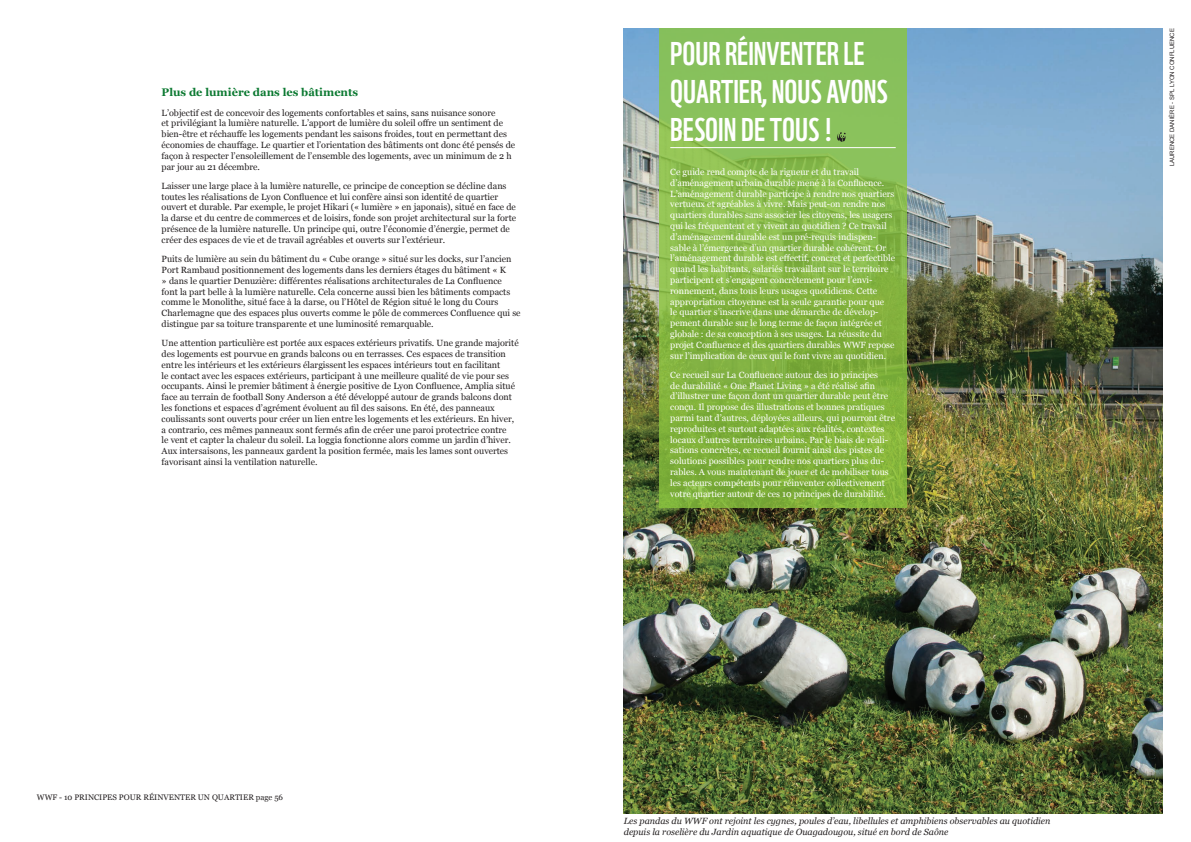
<style>
.page{position:relative;width:1191px;height:842px;background:#fff}
.page>*{position:absolute;margin:0;border:0;box-sizing:border-box;transform-origin:0 0}
.t1{font:32px/38.4px "WWF";color:#fff}
.t2{font:700 11px "Georgia";color:#0b7931}
.t3{font:9px/10.8px "Georgia";color:#231f20}
.t4{font:9px/10.8px "Georgia";color:#fff}
.t5{font:italic 9px/10.8px "Georgia";color:#231f20}
.t6{font:8px "Georgia";color:#231f20}
.t7{font:6px "Arial";color:#231f20}
</style>
<div class="page">
<img style="left:624px;top:28px;width:538px;height:786px">
<svg style="left:659px;top:28px;width:247px;height:480px;background:#85b849"></svg>
<hr style="left:670px;top:147px;width:225px;height:1px;background:#fff">
<svg style="left:837px;top:132px;width:9px;height:10px"></svg>
<p class="t2" style="left:162px;top:85px;width:198px">Plus de lumière dans les bâtiments</p>
<p class="t3" style="left:162px;top:107px;width:355px">L’objectif est de concevoir des logements confortables et sains, sans nuisance sonore<br>et privilégiant la lumière naturelle. L’apport de lumière du soleil offre un sentiment de bien-être et réchauffe les logements pendant les saisons froides, tout en permettant des économies de chauffage. Le quartier et l’orientation des bâtiments ont donc été pensés de façon à respecter l’ensoleillement de l’ensemble des logements, avec un minimum de 2 h par jour au 21 décembre.</p>
<p class="t3" style="left:162px;top:180px;width:356px">Laisser une large place à la lumière naturelle, ce principe de conception se décline dans toutes les réalisations de Lyon Confluence et lui confère ainsi son identité de quartier ouvert et durable. Par exemple, le projet Hikari (« lumière » en japonais), situé en face de la darse et du centre de commerces et de loisirs, fonde son projet architectural sur la forte présence de la lumière naturelle. Un principe qui, outre l’économie d’énergie, permet de créer des espaces de vie et de travail agréables et ouverts sur l’extérieur.</p>
<p class="t3" style="left:162px;top:254px;width:360px">Puits de lumière au sein du bâtiment du « Cube orange » situé sur les docks, sur l’ancien Port Rambaud positionnement des logements dans les derniers étages du bâtiment « K<br>» dans le quartier Denuzière: différentes réalisations architecturales de La Confluence<br>font la part belle à la lumière naturelle. Cela concerne aussi bien les bâtiments compacts comme le Monolithe, situé face à la darse, ou l’Hôtel de Région situé le long du Cours Charlemagne que des espaces plus ouverts comme le pôle de commerces Confluence qui se distingue par sa toiture transparente et une luminosité remarquable.</p>
<p class="t3" style="left:162px;top:338px;width:358px">Une attention particulière est portée aux espaces extérieurs privatifs. Une grande majorité des logements est pourvue en grands balcons ou en terrasses. Ces espaces de transition entre les intérieurs et les extérieurs élargissent les espaces intérieurs tout en facilitant<br>le contact avec les espaces extérieurs, participant à une meilleure qualité de vie pour ses occupants. Ainsi le premier bâtiment à énergie positive de Lyon Confluence, Amplia situé face au terrain de football Sony Anderson a été développé autour de grands balcons dont les fonctions et espaces d’agrément évoluent au fil des saisons. En été, des panneaux coulissants sont ouverts pour créer un lien entre les logements et les extérieurs. En hiver, a contrario, ces mêmes panneaux sont fermés afin de créer une paroi protectrice contre<br>le vent et capter la chaleur du soleil. La loggia fonctionne alors comme un jardin d’hiver.<br>Aux intersaisons, les panneaux gardent la position fermée, mais les lames sont ouvertes favorisant ainsi la ventilation naturelle.</p>
<h1 class="t1" style="left:670px;top:31px;width:219px">POUR RÉINVENTER LE<br>QUARTIER, NOUS AVONS<br>BESOIN DE TOUS !</h1>
<p class="t4" style="left:670px;top:167px;width:226px">Ce guide rend compte de la rigueur et du travail d’aménagement urbain durable mené à la Confluence.<br>L’aménagement durable participe à rendre nos quartiers vertueux et agréables à vivre. Mais peut-on rendre nos quartiers durables sans associer les citoyens, les usagers qui les fréquentent et y vivent au quotidien ? Ce travail d’aménagement durable est un pré-requis indispen&shy;sable à l’émergence d’un quartier durable cohérent. Or l’aménagement durable est effectif, concret et perfectible quand les habitants, salariés travaillant sur le territoire participent et s’engagent concrètement pour l’envi&shy;ronnement, dans tous leurs usages quotidiens. Cette appropriation citoyenne est la seule garantie pour que<br>le quartier s’inscrive dans une démarche de dévelop&shy;pement durable sur le long terme de façon intégrée et globale : de sa conception à ses usages. La réussite du projet Confluence et des quartiers durables WWF repose sur l’implication de ceux qui le font vivre au quotidien.</p>
<p class="t4" style="left:670px;top:370px;width:226px">Ce recueil sur La Confluence autour des 10 principes<br>de durabilité « One Planet Living » a été réalisé afin d’illustrer une façon dont un quartier durable peut être conçu. Il propose des illustrations et bonnes pratiques parmi tant d’autres, déployées ailleurs, qui pourront être reproduites et surtout adaptées aux réalités, contextes locaux d’autres territoires urbains. Par le biais de réali&shy;sations concrètes, ce recueil fournit ainsi des pistes de solutions possibles pour rendre nos quartiers plus du&shy;rables. A vous maintenant de jouer et de mobiliser tous les acteurs compétents pour réinventer collectivement votre quartier autour de ces 10 principes de durabilité.</p>
<p class="t6" style="left:37px;top:792px;width:248px">WWF - 10 Principes pour réinventer un quartier page 56</p>
<p class="t5" style="left:624px;top:815px;width:428px">Les pandas du WWF ont rejoint les cygnes, poules d’eau, libellules et amphibiens observables au quotidien depuis la roselière du Jardin aquatique de Ouagadougou, situé en bord de Saône</p>
<p class="t7" style="left:1168px;top:166px;width:140px;rotate:-90deg">Laurence Danière - SPL Lyon Confluence</p>
</div>
